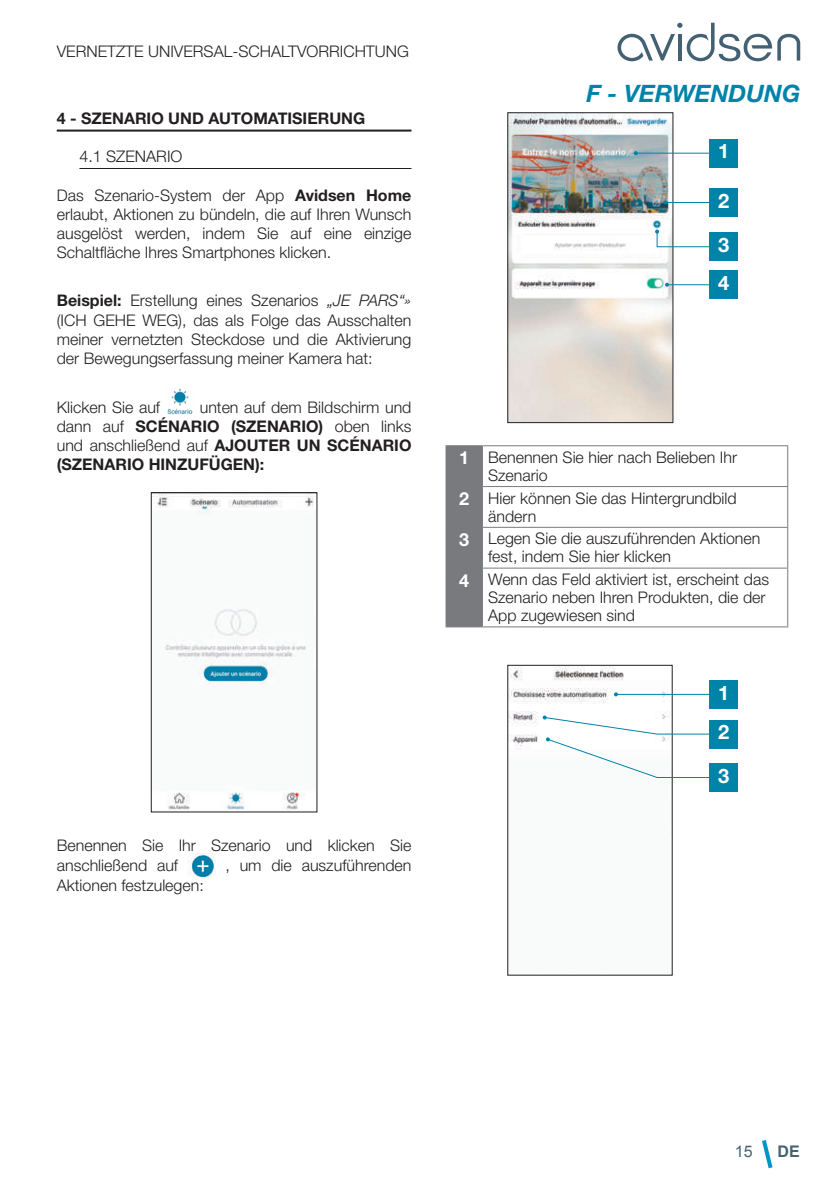
<style>
.page{position:relative;width:840px;height:1191px;background:#fff}
.page>*{position:absolute;margin:0;border:0;box-sizing:border-box;transform-origin:0 0}
.t1{font:italic 700 24px "Helvetica Neue LT Std";color:#0083a9}
.t2{font:700 20px/37.8px "Helvetica Neue LT Std";color:#fff}
.t3{font:300 16px/19.2px "Helvetica Neue LT Std";color:#231f20}
.t4{font:700 16px "Helvetica Neue LT Std";color:#231f20}
.t5{font:16px "Arial";color:#456274}
.t6{font:700 16px "Arial";color:#456274}
.s1{font-weight:700}
.s2{font-style:italic}
.s3{font-weight:700;font-size:18px;color:#fff}
</style>
<div class="page">
<svg style="left:762px;top:1140px;width:11px;height:29px"></svg>
<svg style="left:617px;top:23px;width:182px;height:38px"></svg>
<hr style="left:57px;top:130px;width:354px;height:2px;background:#231f20">
<hr style="left:79px;top:168px;width:332px;height:1px;background:#231f20">
<img style="left:167px;top:388px;width:26px;height:27px">
<img style="left:153px;top:494px;width:162px;height:316px">
<div style="left:151px;top:492px;width:166px;height:320px;border:1px solid #231f20"></div>
<img style="left:188px;top:854px;width:27px;height:25px">
<img style="left:509px;top:114px;width:161px;height:307px">
<div style="left:507px;top:112px;width:165px;height:311px;border:1px solid #231f20"></div>
<hr style="left:635px;top:153px;width:91px;height:1px;background:#0083a9">
<svg style="left:633px;top:151px;width:4px;height:4px"></svg>
<hr style="left:665px;top:202px;width:61px;height:1px;background:#0083a9">
<svg style="left:663px;top:200px;width:4px;height:4px"></svg>
<hr style="left:666px;top:284px;width:60px;height:1px;background:#0083a9">
<svg style="left:664px;top:283px;width:4px;height:4px"></svg>
<div style="left:708px;top:139px;width:29px;height:28px;background:#0083a9"></div>
<div style="left:708px;top:188px;width:29px;height:29px;background:#0083a9"></div>
<div style="left:708px;top:232px;width:29px;height:29px;background:#0083a9"></div>
<div style="left:708px;top:270px;width:29px;height:29px;background:#0083a9"></div>
<svg style="left:654px;top:230px;width:55px;height:18px"></svg>
<div style="left:446px;top:446px;width:35px;height:180px;background:#787a7d"></div>
<hr style="left:482px;top:445px;width:305px;height:1px;background:#787a7d">
<hr style="left:786px;top:446px;width:1px;height:40px;background:#787a7d">
<hr style="left:445px;top:445px;width:37px;height:1px;background:#787a7d">
<hr style="left:445px;top:446px;width:1px;height:40px;background:#787a7d">
<hr style="left:481px;top:446px;width:1px;height:40px;background:#787a7d">
<hr style="left:481px;top:487px;width:1px;height:40px;background:#787a7d">
<hr style="left:481px;top:528px;width:1px;height:39px;background:#787a7d">
<hr style="left:481px;top:568px;width:1px;height:58px;background:#787a7d">
<hr style="left:445px;top:486px;width:37px;height:1px;background:#787a7d">
<hr style="left:445px;top:487px;width:1px;height:40px;background:#787a7d">
<hr style="left:482px;top:486px;width:305px;height:1px;background:#787a7d">
<hr style="left:786px;top:487px;width:1px;height:40px;background:#787a7d">
<hr style="left:445px;top:567px;width:37px;height:1px;background:#787a7d">
<hr style="left:445px;top:568px;width:1px;height:58px;background:#787a7d">
<hr style="left:482px;top:567px;width:305px;height:1px;background:#787a7d">
<hr style="left:786px;top:568px;width:1px;height:58px;background:#787a7d">
<hr style="left:445px;top:626px;width:37px;height:1px;background:#787a7d">
<hr style="left:482px;top:626px;width:305px;height:1px;background:#787a7d">
<hr style="left:445px;top:527px;width:37px;height:1px;background:#787a7d">
<hr style="left:445px;top:528px;width:1px;height:39px;background:#787a7d">
<hr style="left:482px;top:527px;width:305px;height:1px;background:#787a7d">
<hr style="left:786px;top:528px;width:1px;height:39px;background:#787a7d">
<img style="left:509px;top:667px;width:161px;height:83px">
<hr style="left:615px;top:694px;width:111px;height:1px;background:#0083a9">
<svg style="left:613px;top:692px;width:4px;height:4px"></svg>
<div style="left:708px;top:680px;width:29px;height:28px;background:#0083a9"></div>
<div style="left:708px;top:719px;width:29px;height:29px;background:#0083a9"></div>
<div style="left:708px;top:763px;width:29px;height:29px;background:#0083a9"></div>
<svg style="left:542px;top:715px;width:183px;height:63px"></svg>
<p class="t3" style="left:57px;top:41px;width:353px">VERNETZTE UNIVERSAL-SCHALTVORRICHTUNG</p>
<p class="t4" style="left:57px;top:108px;width:310px">4 - SZENARIO UND AUTOMATISIERUNG</p>
<p class="t3" style="left:79px;top:147px;width:104px">4.1 SZENARIO</p>
<p class="t3" style="left:57px;top:185px;width:356px;text-align:justify">Das Szenario-System der App <span class="s1">Avidsen Home </span>erlaubt, Aktionen zu bündeln, die auf Ihren Wunsch ausgelöst werden, indem Sie auf eine einzige Schaltfläche Ihres Smartphones klicken.</p>
<p class="t3" style="left:57px;top:291px;width:356px;text-align:justify"><span class="s1">Beispiel:</span> Erstellung eines Szenarios <span class="s2">„JE PARS“» </span>(ICH GEHE WEG), das als Folge das Ausschalten meiner vernetzten Steckdose und die Aktivierung der Bewegungserfassung meiner Kamera hat:</p>
<p class="t3" style="left:57px;top:397px;width:105px">Klicken Sie auf</p>
<p class="t3" style="left:57px;top:397px;width:356px;text-align:justify;text-indent:143px">unten auf dem Bildschirm und dann auf <span class="s1">SCÉNARIO (SZENARIO)</span> oben links und anschließend auf <span class="s1">AJOUTER UN SCÉNARIO (SZENARIO HINZUFÜGEN):</span></p>
<p class="t3" style="left:57px;top:834px;width:356px;line-height:20.8px">Benennen Sie Ihr Szenario und klicken Sie anschließend auf</p>
<p class="t3" style="left:225px;top:855px;width:187px">, um die auszuführenden</p>
<p class="t3" style="left:57px;top:875px;width:148px">Aktionen festzulegen:</p>
<h1 class="t1" style="left:586px;top:79px;width:215px">F - VERWENDUNG</h1>
<p class="t2" style="left:717px;top:132px;width:13px">1</p>
<p class="t2" style="left:717px;top:181px;width:13px">2</p>
<p class="t2" style="left:717px;top:226px;width:13px">3<br>4</p>
<p class="t3" style="left:488px;top:448px;width:250px;line-height:18px;text-indent:-29px"><span class="s3">1</span> Benennen Sie hier nach Belieben Ihr<br>Szenario</p>
<p class="t3" style="left:488px;top:488px;width:250px;line-height:18px;text-indent:-29px"><span class="s3">2</span> Hier können Sie das Hintergrundbild ändern</p>
<p class="t3" style="left:488px;top:529px;width:274px;line-height:18px;text-indent:-29px"><span class="s3">3</span> Legen Sie die auszuführenden Aktionen fest, indem Sie hier klicken</p>
<p class="t3" style="left:488px;top:570px;width:282px;line-height:18px;text-indent:-29px"><span class="s3">4</span> Wenn das Feld aktiviert ist, erscheint das<br>Szenario neben Ihren Produkten, die der<br>App zugewiesen sind</p>
<p class="t2" style="left:717px;top:672px;width:13px;line-height:40px">1<br>2</p>
<p class="t2" style="left:717px;top:756px;width:13px">3</p>
<p class="t5" style="left:734px;top:1141px;width:19px">15</p>
<p class="t6" style="left:777px;top:1140px;width:24px">DE</p>
</div>
